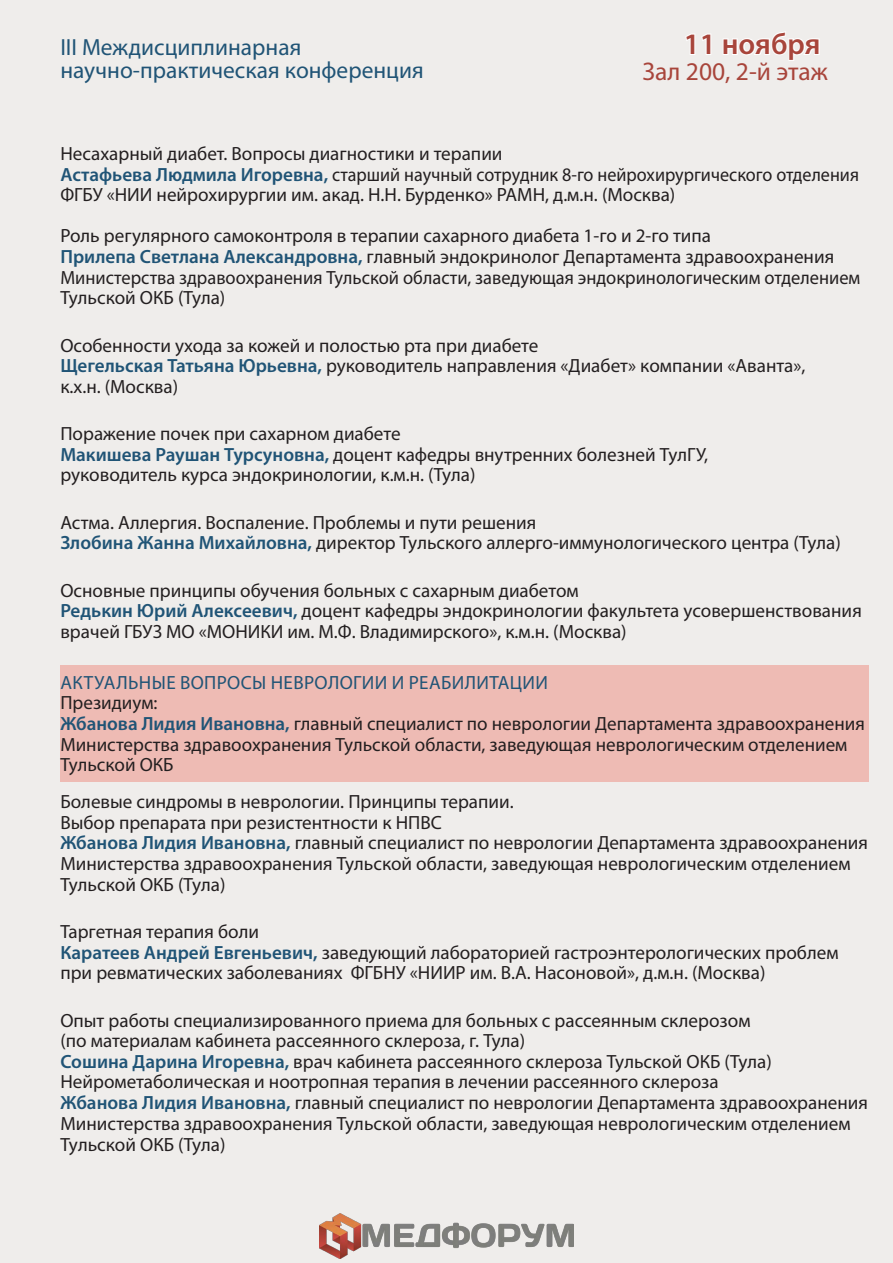
<style>
.page{position:relative;width:893px;height:1263px;background:#efedeb}
.page>*{position:absolute;margin:0;border:0;box-sizing:border-box;transform-origin:0 0}
.t1{font:600 29.85px "Myriad Pro";color:#a8453b}
.t2{font:300 25.5px "Myriad Pro";color:#a8453b}
.t3{font:23.4px "Myriad Pro";color:#205476}
.t4{font:300 semi-condensed 19.2px/20.7px "Myriad Pro";color:#231f20}
.t5{font:300 semi-condensed 19.2px/20.7px "Myriad Pro";color:#231f20;scale:.95 1}
.s1{font-weight:600}
.s2{font-weight:600;font-stretch:normal;color:#205476}
.s3{color:#205476}
</style>
<div class="page">
<svg style="left:686px;top:34px;width:25px;height:21px"></svg>
<svg style="left:723px;top:31px;width:97px;height:30px"></svg>
<div style="left:60px;top:665px;width:808px;height:116px;background:#eebbb4"></div>
<img style="left:320px;top:1213px;width:253px;height:45px">
<p class="t3" style="left:60px;top:33px;width:243px">III Междисциплинарная</p>
<p class="t1" style="left:684px;top:25px;width:138px">11 ноября</p>
<p class="t3" style="left:60px;top:56px;width:365px">научно-практическая конференция</p>
<p class="t2" style="left:643px;top:55px;width:187px">Зал 200, 2-й этаж</p>
<p class="t5" style="left:60px;top:143px;width:842px"><span class="s1">Несахарный диабет. Вопросы диагностики и терапии<br></span><span class="s2">Астафьева Людмила Игоревна,</span> старший научный сотрудник 8-го нейрохирургического отделения<br>ФГБУ «НИИ нейрохирургии им. акад. Н.Н. Бурденко» РАМН, д.м.н. (Москва)</p>
<p class="t4" style="left:60px;top:225px;width:801px"><span class="s1">Роль регулярного самоконтроля в терапии сахарного диабета 1-го и 2-го типа<br></span><span class="s2">Прилепа Светлана Александровна,</span> главный эндокринолог Департамента здравоохранения Министерства здравоохранения Тульской области, заведующая эндокринологическим отделением Тульской ОКБ (Тула)</p>
<p class="t4" style="left:60px;top:334px;width:746px"><span class="s1">Особенности ухода за кожей и полостью рта при диабете<br></span><span class="s2">Щегельская Татьяна Юрьевна,</span> руководитель направления «Диабет» компании «Аванта», к.х.н. (Москва)</p>
<p class="t4" style="left:60px;top:423px;width:649px"><span class="s1">Поражение почек при сахарном диабете<br></span><span class="s2">Макишева Раушан Турсуновна,</span> доцент кафедры внутренних болезней ТулГУ, руководитель курса эндокринологии, к.м.н. (Тула)</p>
<p class="t4" style="left:60px;top:512px;width:782px"><span class="s1">Астма. Аллергия. Воспаление. Проблемы и пути решения<br></span><span class="s2">Злобина Жанна Михайловна,</span> директор Тульского аллерго-иммунологического центра (Тула)</p>
<p class="t4" style="left:60px;top:580px;width:803px"><span class="s1">Основные принципы обучения больных с сахарным диабетом<br></span><span class="s2">Редькин Юрий Алексеевич,</span> доцент кафедры эндокринологии факультета усовершенствования врачей ГБУЗ МО «МОНИКИ им. М.Ф. Владимирского», к.м.н. (Москва)</p>
<p class="t4" style="left:60px;top:671px;width:806px"><span class="s3">АКТУАЛЬНЫЕ ВОПРОСЫ НЕВРОЛОГИИ И РЕАБИЛИТАЦИИ<br></span><span class="s1">Президиум:<br></span><span class="s2">Жбанова Лидия Ивановна,</span> главный специалист по неврологии Департамента здравоохранения Министерства здравоохранения Тульской области, заведующая неврологическим отделением Тульской ОКБ</p>
<p class="t4" style="left:60px;top:791px;width:809px"><span class="s1">Болевые синдромы в неврологии. Принципы терапии.<br>Выбор препарата при резистентности к НПВС<br></span><span class="s2">Жбанова Лидия Ивановна,</span> главный специалист по неврологии Департамента здравоохранения Министерства здравоохранения Тульской области, заведующая неврологическим отделением Тульской ОКБ (Тула)</p>
<p class="t4" style="left:60px;top:921px;width:780px"><span class="s1">Таргетная терапия боли<br></span><span class="s2">Каратеев Андрей Евгеньевич,</span> заведующий лабораторией гастроэнтерологических проблем при ревматических заболеваниях ФГБНУ «НИИР им. В.А. Насоновой», д.м.н. (Москва)</p>
<p class="t4" style="left:60px;top:1009px;width:809px"><span class="s1">Опыт работы специализированного приема для больных с рассеянным склерозом<br>(по материалам кабинета рассеянного склероза, г. Тула)<br></span><span class="s2">Сошина Дарина Игоревна,</span> врач кабинета рассеянного склероза Тульской ОКБ (Тула)<br><span class="s1">Нейрометаболическая и ноотропная терапия в лечении рассеянного склероза<br></span><span class="s2">Жбанова Лидия Ивановна,</span> главный специалист по неврологии Департамента здравоохранения Министерства здравоохранения Тульской области, заведующая неврологическим отделением Тульской ОКБ (Тула)</p>
</div>
